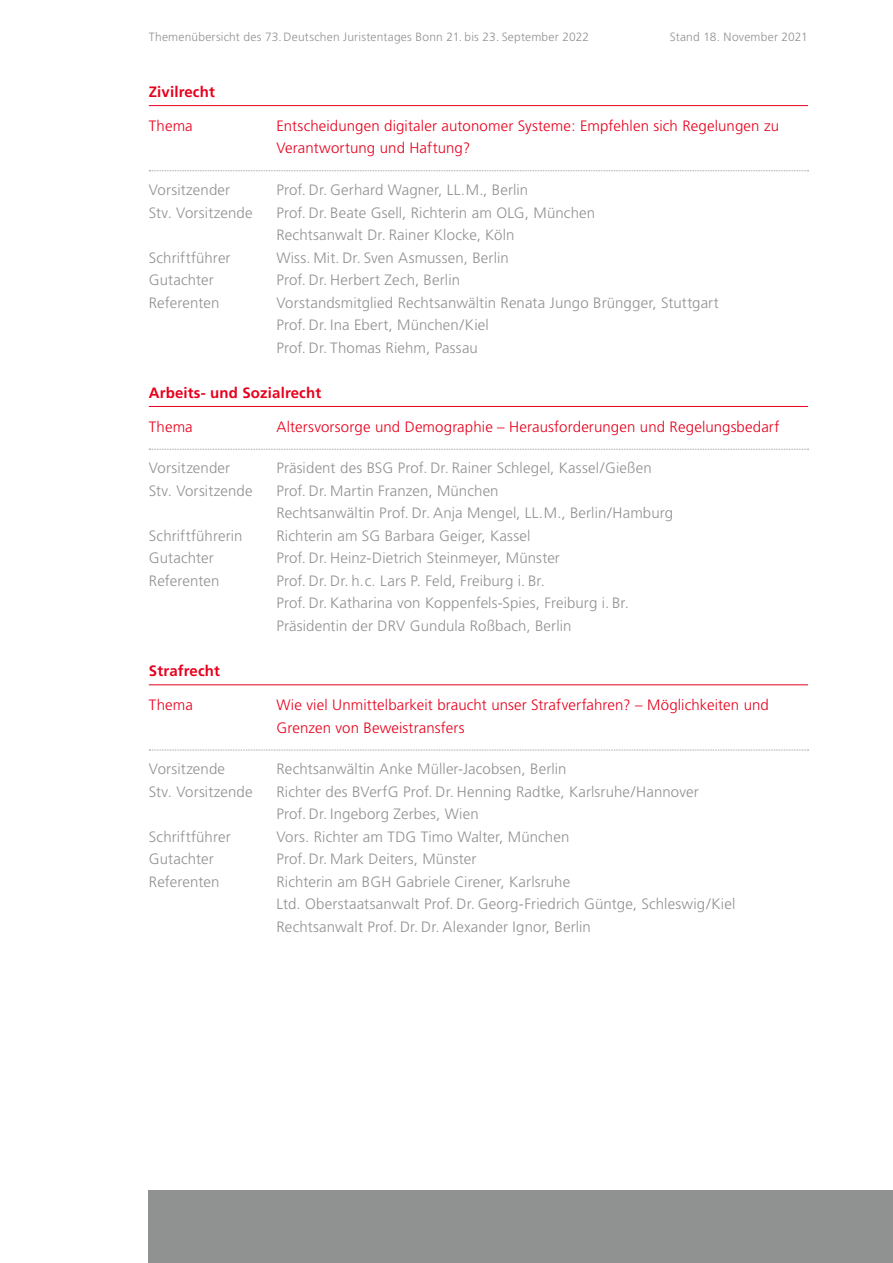
<style>
.page{position:relative;width:893px;height:1263px;background:#fff}
.page>*{position:absolute;margin:0;border:0;box-sizing:border-box;transform-origin:0 0}
.t1{font:300 15px/22.5px "Frutiger";letter-spacing:.01em;color:#909291}
.t2{font:300 15px/22.5px "Frutiger";letter-spacing:.01em;color:#e7001d}
.t3{font:700 15px "Frutiger";letter-spacing:.01em;color:#e7001d}
.t4{font:300 12px "Frutiger";letter-spacing:.02em;color:#909291}
</style>
<div class="page">
<div style="left:149px;top:1191px;width:744px;height:72px;background:#909291"></div>
<hr style="left:149px;top:105px;width:659px;height:1px;background:#e7001d">
<svg style="left:149px;top:170px;width:659px;height:1px"></svg>
<hr style="left:149px;top:406px;width:659px;height:1px;background:#e7001d">
<svg style="left:149px;top:449px;width:659px;height:1px"></svg>
<hr style="left:149px;top:684px;width:659px;height:1px;background:#e7001d">
<svg style="left:149px;top:750px;width:659px;height:1px"></svg>
<p class="t4" style="left:149px;top:30px;width:442px">Themenübersicht des 73.Deutschen Juristentages Bonn 21. bis 23. September 2022</p>
<p class="t4" style="left:670px;top:30px;width:140px">Stand 18. November 2021</p>
<p class="t3" style="left:149px;top:83px;width:68px">Zivilrecht</p>
<p class="t2" style="left:149px;top:114px;width:45px">Thema</p>
<p class="t2" style="left:276px;top:114px;width:504px">Entscheidungen digitaler autonomer Systeme: Empfehlen sich Regelungen zu<br>Verantwortung und Haftung?</p>
<p class="t1" style="left:149px;top:179px;width:83px">Vorsitzender</p>
<p class="t1" style="left:276px;top:179px;width:253px">Prof. Dr. Gerhard Wagner, LL.M., Berlin</p>
<p class="t1" style="left:149px;top:201px;width:105px">Stv. Vorsitzende</p>
<p class="t1" style="left:276px;top:201px;width:320px">Prof. Dr. Beate Gsell, Richterin am OLG, München<br>Rechtsanwalt Dr. Rainer Klocke, Köln</p>
<p class="t1" style="left:149px;top:246px;width:83px">Schriftführer</p>
<p class="t1" style="left:276px;top:246px;width:234px">Wiss. Mit. Dr. Sven Asmussen, Berlin</p>
<p class="t1" style="left:149px;top:269px;width:67px">Gutachter</p>
<p class="t1" style="left:276px;top:269px;width:185px">Prof. Dr. Herbert Zech, Berlin</p>
<p class="t1" style="left:149px;top:291px;width:72px">Referenten</p>
<p class="t1" style="left:276px;top:291px;width:444px">Vorstandsmitglied Rechtsanwältin Renata Jungo Brüngger, Stuttgart<br>Prof. Dr. Ina Ebert, München/Kiel<br>Prof. Dr. Thomas Riehm, Passau</p>
<p class="t3" style="left:149px;top:384px;width:174px">Arbeits- und Sozialrecht</p>
<p class="t2" style="left:149px;top:415px;width:45px">Thema</p>
<p class="t2" style="left:276px;top:415px;width:505px">Altersvorsorge und Demographie – Herausforderungen und Regelungsbedarf</p>
<p class="t1" style="left:149px;top:457px;width:83px">Vorsitzender</p>
<p class="t1" style="left:276px;top:457px;width:377px">Präsident des BSG Prof. Dr. Rainer Schlegel, Kassel/Gießen</p>
<p class="t1" style="left:149px;top:479px;width:105px">Stv. Vorsitzende</p>
<p class="t1" style="left:276px;top:479px;width:398px">Prof. Dr. Martin Franzen, München<br>Rechtsanwältin Prof. Dr. Anja Mengel, LL.M., Berlin/Hamburg</p>
<p class="t1" style="left:149px;top:524px;width:95px">Schriftführerin</p>
<p class="t1" style="left:276px;top:524px;width:255px">Richterin am SG Barbara Geiger, Kassel</p>
<p class="t1" style="left:149px;top:547px;width:67px">Gutachter</p>
<p class="t1" style="left:276px;top:547px;width:285px">Prof. Dr. Heinz-Dietrich Steinmeyer, Münster</p>
<p class="t1" style="left:149px;top:569px;width:72px">Referenten</p>
<p class="t1" style="left:276px;top:569px;width:354px">Prof. Dr. Dr. h.c. Lars P. Feld, Freiburg i. Br.<br>Prof. Dr. Katharina von Koppenfels-Spies, Freiburg i. Br.<br>Präsidentin der DRV Gundula Roßbach, Berlin</p>
<p class="t3" style="left:149px;top:662px;width:73px">Strafrecht</p>
<p class="t2" style="left:149px;top:694px;width:45px">Thema</p>
<p class="t2" style="left:276px;top:694px;width:494px">Wie viel Unmittelbarkeit braucht unser Strafverfahren? – Möglichkeiten und<br>Grenzen von Beweistransfers</p>
<p class="t1" style="left:149px;top:758px;width:78px">Vorsitzende</p>
<p class="t1" style="left:276px;top:758px;width:292px">Rechtsanwältin Anke Müller-Jacobsen, Berlin</p>
<p class="t1" style="left:149px;top:780px;width:105px">Stv. Vorsitzende</p>
<p class="t1" style="left:276px;top:780px;width:424px">Richter des BVerfG Prof. Dr. Henning Radtke, Karlsruhe/Hannover<br>Prof. Dr. Ingeborg Zerbes, Wien</p>
<p class="t1" style="left:149px;top:825px;width:83px">Schriftführer</p>
<p class="t1" style="left:276px;top:825px;width:294px">Vors. Richter am TDG Timo Walter, München</p>
<p class="t1" style="left:149px;top:848px;width:67px">Gutachter</p>
<p class="t1" style="left:276px;top:848px;width:202px">Prof. Dr. Mark Deiters, Münster</p>
<p class="t1" style="left:149px;top:870px;width:72px">Referenten</p>
<p class="t1" style="left:276px;top:870px;width:460px">Richterin am BGH Gabriele Cirener, Karlsruhe<br>Ltd. Oberstaatsanwalt Prof. Dr. Georg-Friedrich Güntge, Schleswig/Kiel<br>Rechtsanwalt Prof. Dr. Dr. Alexander Ignor, Berlin</p>
</div>
